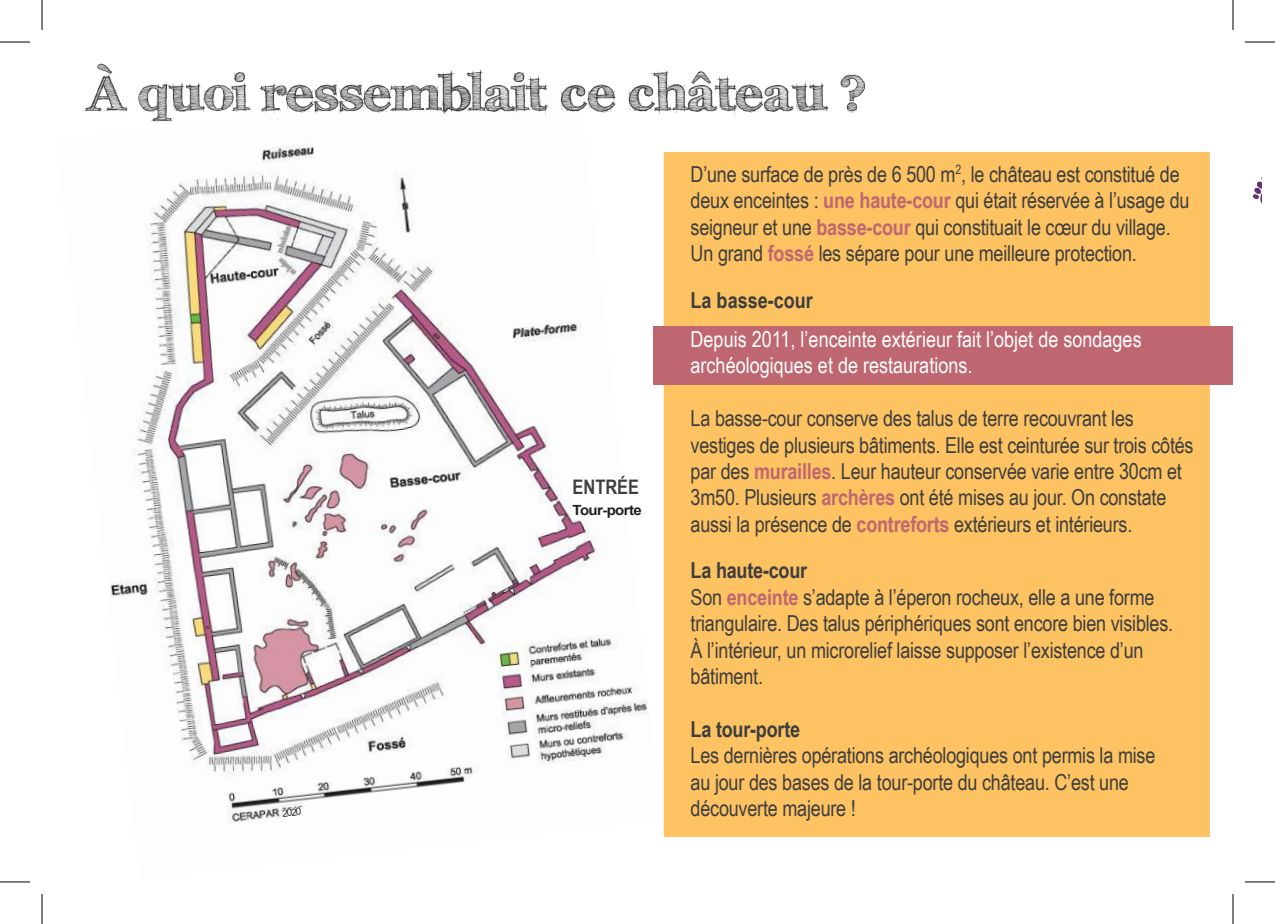
<style>
.page{position:relative;width:1275px;height:924px;background:#fff}
.page>*{position:absolute;margin:0;border:0;box-sizing:border-box;transform-origin:0 0}
.t1{font:700 50px "FFF Tusj";color:#3e3e3f}
.t2{font:22px/26.4px "Arial Narrow";letter-spacing:-.01em;color:#3e3e3f}
.t3{font:22px/26.4px "Arial Narrow";color:#fff}
.t4{font:700 22px "Arial Narrow";letter-spacing:-.005em;color:#3e3e3f}
.t5{font:700 20px "Arial Narrow";color:#3e3e3f}
.t6{font:700 14px "Arial";letter-spacing:-.04em;color:#231f20;scale:1.07 1}
.t7{font:10px "Arial";color:#231f20}
.s1{font-weight:700;color:#bf6770}
.s2{font-weight:700}
</style>
<div class="page">
<img style="left:110px;top:146px;width:552px;height:677px">
<svg style="left:282px;top:806px;width:23px;height:11px"></svg>
<div style="left:662px;top:150px;width:549px;height:688px;background:#fdc261;border:2px solid #fff"></div>
<div style="left:653px;top:325px;width:580px;height:59px;background:#bf6770"></div>
<svg style="left:1252px;top:177px;width:10px;height:27px"></svg>
<hr style="left:0;top:42px;width:30px;height:1px;background:#000">
<hr style="left:1245px;top:42px;width:30px;height:1px;background:#000">
<hr style="left:0;top:881px;width:30px;height:1px;background:#000">
<hr style="left:1245px;top:881px;width:30px;height:1px;background:#000">
<hr style="left:42px;top:0;width:1px;height:30px;background:#000">
<hr style="left:42px;top:893px;width:1px;height:30px;background:#000">
<hr style="left:1232px;top:0;width:1px;height:30px;background:#000">
<hr style="left:1232px;top:893px;width:1px;height:30px;background:#000">
<h1 class="t1" style="left:87px;top:63px;width:781px">À quoi ressemblait ce château ?</h1>
<p class="t7" style="left:281px;top:805px;width:21px;rotate:-6deg">2020</p>
<p class="t5" style="left:572px;top:472px;width:68px">ENTRÉE</p>
<p class="t6" style="left:572px;top:500px;width:66px">Tour-porte</p>
<p class="t2" style="left:690px;top:160px;width:500px">D’une surface de près de 6 500 m<sup>2</sup>, le château est constitué de deux enceintes : <span class="s1">une haute-cour</span> qui était réservée à l’usage du seigneur et une <span class="s1">basse-cour</span> qui constituait le cœur du village.<br>Un grand <span class="s1">fossé</span> les sépare pour une meilleure protection.</p>
<p class="t4" style="left:690px;top:284px;width:124px">La basse-cour</p>
<p class="t3" style="left:690px;top:325px;width:452px">Depuis 2011, l’enceinte extérieur fait l’objet de sondages archéologiques et de restaurations.</p>
<p class="t2" style="left:690px;top:404px;width:504px">La basse-cour conserve des talus de terre recouvrant les vestiges de plusieurs bâtiments. Elle est ceinturée sur trois côtés par des <span class="s1">murailles</span>. Leur hauteur conservée varie entre 30cm et 3m50. Plusieurs <span class="s1">archères</span> ont été mises au jour. On constate aussi la présence de <span class="s1">contreforts</span> extérieurs et intérieurs.</p>
<p class="t2" style="left:690px;top:556px;width:484px"><span class="s2">La haute-cour<br></span>Son <span class="s1">enceinte</span> s’adapte à l’éperon rocheux, elle a une forme triangulaire. Des talus périphériques sont encore bien visibles.<br>À l’intérieur, un microrelief laisse supposer l’existence d’un bâtiment.</p>
<p class="t4" style="left:690px;top:712px;width:111px">La tour-porte</p>
<p class="t2" style="left:690px;top:741px;width:466px">Les dernières opérations archéologiques ont permis la mise au jour des bases de la tour-porte du château. C’est une découverte majeure !</p>
</div>
